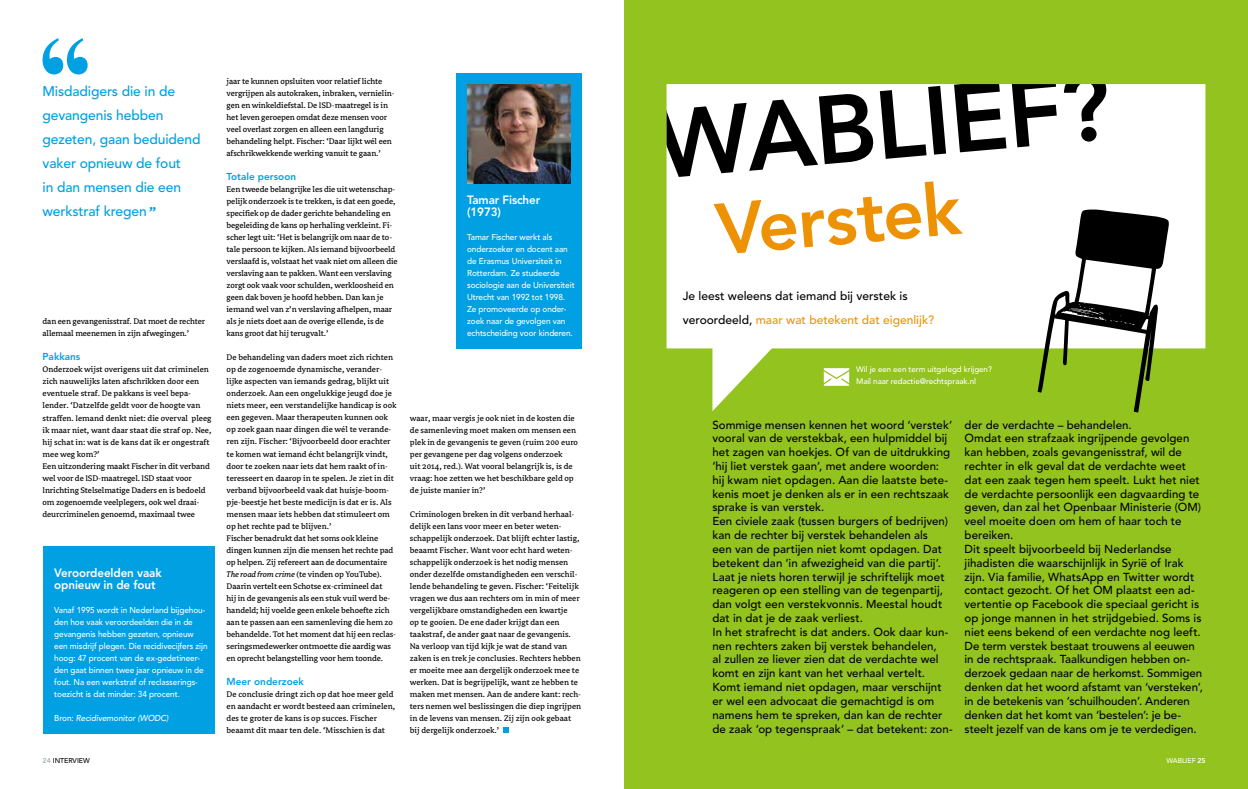
<style>
.page{position:relative;width:1248px;height:789px;background:#fff}
.page>*{position:absolute;margin:0;border:0;box-sizing:border-box;transform-origin:0 0}
.t1{font:800 95.8px "Avenir LT Std";color:#000}
.Tussenkop{font:800 72px "Avenir LT Std";color:#ed9205}
.t2{font:500 14px/24px "Avenir LT Std";letter-spacing:-.01em;color:#00a0e3}
.Kader_kop{font:800 12px/12px "Avenir LT Std";letter-spacing:-.01em;color:#fff}
.Intro{font:500 12px "Avenir LT Std";color:#ed9205}
.Intro-2{font:500 12px "Avenir LT Std";color:#000}
.Intro-3{font:500 11.5px/13.8px "Avenir LT Std";letter-spacing:.005em;color:#000}
.Tussenkop-2{font:800 10px "Avenir LT Std";color:#00a0e3}
.Body{font:9px/12px "Avance";color:#000}
.Kader_body{font:500 8.5px/12px "Avenir LT Std";letter-spacing:-.01em;color:#fff}
.Kader_body-2{font:italic 500 8.5px "Avenir LT Std";letter-spacing:-.01em;color:#fff}
.Tussenkop-3{font:500 8px "Avenir LT Std";letter-spacing:-.01em;color:#fff}
.t3{font:500 7px "Avenir LT Std";letter-spacing:-.01em;color:#000}
.t4{font:500 7px "Avenir LT Std";letter-spacing:-.01em;color:#fff}
.s1{font-family:"Avance";font-weight:700}
.s2{font-style:italic}
.s3{font-style:normal}
.s4{color:#000}
.s5{font-weight:800;color:#a5b5be}
.s6{font-weight:800}
</style>
<div class="page">
<div style="left:624px;top:0;width:623px;height:788px;background:#93c31e"></div>
<div style="left:666px;top:84px;width:539px;height:264px;background:#fff"></div>
<svg style="left:712px;top:309px;width:96px;height:102px"></svg>
<div style="left:455px;top:73px;width:126px;height:275px;background:#00a0e3"></div>
<svg style="left:503px;top:727px;width:5px;height:5px"></svg>
<div style="left:43px;top:545px;width:171px;height:188px;background:#00a0e3"></div>
<svg style="left:43px;top:38px;width:45px;height:36px"></svg>
<svg style="left:823px;top:368px;width:26px;height:17px"></svg>
<svg style="left:1037px;top:209px;width:132px;height:203px"></svg>
<img style="left:467px;top:84px;width:103px;height:99px">
<h3 class="t2" style="left:43px;top:80px;width:159px">Misdadigers die in de gevangenis hebben gezeten, gaan beduidend vaker opnieuw de fout<br>in dan mensen die een werkstraf kregen <span class="s1">”</span></h3>
<p class="Body" style="left:226px;top:75px;width:169px">jaar te kunnen opsluiten voor relatief lichte vergrijpen als autokraken, inbraken, vernielin&shy;gen en winkeldiefstal. De ISD-maatregel is in het leven geroepen omdat deze mensen voor veel overlast zorgen en alleen een langdurig behandeling helpt. Fischer: ‘Daar lijkt wél een afschrikwekkende werking vanuit te gaan.’</p>
<p class="Tussenkop-2" style="left:226px;top:171px;width:71px">Totale persoon</p>
<p class="Body" style="left:226px;top:183px;width:172px">Een tweede belangrijke les die uit wetenschap&shy;pelijk onderzoek is te trekken, is dat een goede, specifiek op de dader gerichte behandeling en begeleiding de kans op herhaling verkleint. Fi&shy;scher legt uit: ‘Het is belangrijk om naar de to&shy;tale persoon te kijken. Als iemand bijvoorbeeld verslaafd is, volstaat het vaak niet om alleen die verslaving aan te pakken. Want een verslaving zorgt ook vaak voor schulden, werkloosheid en geen dak boven je hoofd hebben. Dan kan je iemand wel van z’n verslaving afhelpen, maar als je niets doet aan de overige ellende, is de kans groot dat hij terugvalt.’</p>
<p class="Body" style="left:226px;top:351px;width:171px">De behandeling van daders moet zich richten op de zogenoemde dynamische, verander&shy;lijke aspecten van iemands gedrag, blijkt uit onderzoek. Aan een ongelukkige jeugd doe je niets meer, een verstandelijke handicap is ook een gegeven. Maar therapeuten kunnen ook op zoek gaan naar dingen die wél te verande&shy;ren zijn. Fischer: ‘Bijvoorbeeld door erachter te komen wat iemand écht belangrijk vindt, door te zoeken naar iets dat hem raakt of in&shy;teresseert en daarop in te spelen. Je ziet in dit verband bijvoorbeeld vaak dat huisje-boom&shy;pje-beestje het beste medicijn is dat er is. Als mensen maar iets hebben dat stimuleert om op het rechte pad te blijven.’</p>
<p class="Body" style="left:226px;top:531px;width:171px">Fischer benadrukt dat het soms ook kleine dingen kunnen zijn die mensen het rechte pad op helpen. Zij refereert aan de documentaire <span class="s2">The road from crime</span> (te vinden op YouTube).<br>Daarin vertelt een Schotse ex-crimineel dat<br>hij in de gevangenis als een stuk vuil werd be&shy;handeld; hij voelde geen enkele behoefte zich aan te passen aan een samenleving die hem zo behandelde. Tot het moment dat hij een reclas&shy;seringsmedewerker ontmoette die aardig was en oprecht belangstelling voor hem toonde.</p>
<p class="Tussenkop-2" style="left:226px;top:675px;width:79px">Meer onderzoek</p>
<p class="Body" style="left:226px;top:687px;width:170px">De conclusie dringt zich op dat hoe meer geld en aandacht er wordt besteed aan criminelen, des te groter de kans is op succes. Fischer beaamt dit maar ten dele. ‘Misschien is dat</p>
<p class="Body" style="left:43px;top:315px;width:164px">dan een gevangenisstraf. Dat moet de rechter allemaal meenemen in zijn afwegingen.’</p>
<p class="Tussenkop-2" style="left:43px;top:351px;width:39px">Pakkans</p>
<p class="Body" style="left:43px;top:363px;width:170px">Onderzoek wijst overigens uit dat criminelen zich nauwelijks laten afschrikken door een eventuele straf. De pakkans is veel bepa&shy;lender. ‘Datzelfde geldt voor de hoogte van straffen. Iemand denkt niet: die overval pleeg ik maar niet, want daar staat die straf op. Nee, hij schat in: wat is de kans dat ik er ongestraft mee weg kom?’</p>
<p class="Body" style="left:43px;top:459px;width:169px">Een uitzondering maakt Fischer in dit verband wel voor de ISD-maatregel. ISD staat voor Inrichting Stelselmatige Daders en is bedoeld om zogenoemde veelplegers, ook wel draai&shy;deurcriminelen genoemd, maximaal twee</p>
<p class="Kader_kop" style="left:54px;top:566px;width:109px">Veroordeelden vaak</p>
<p class="Kader_kop" style="left:54px;top:578px;width:103px">opnieuw in de fout</p>
<p class="Kader_body" style="left:54px;top:603px;width:155px">Vanaf 1995 wordt in Nederland bijgehou&shy;den hoe vaak veroordeelden die in de gevangenis hebben gezeten, opnieuw een misdrijf plegen. Die recidivecijfers zijn hoog: 47 procent van de ex-gedetineer&shy;den gaat binnen twee jaar opnieuw in de fout. Na een werkstraf of reclasserings&shy;toezicht is dat minder: 34 procent.</p>
<p class="Kader_body-2" style="left:54px;top:712px;width:116px"><span class="s3">Bron:</span> Recidivemonitor (WODC)</p>
<p class="Kader_kop" style="left:467px;top:194px;width:75px">Tamar Fischer (1973)</p>
<p class="Kader_body" style="left:467px;top:231px;width:109px">Tamar Fischer werkt als onderzoeker en docent aan de Erasmus Universiteit in<br>Rotterdam. Ze studeerde sociologie aan de Universiteit<br>Utrecht van 1992 tot 1998.<br>Ze promoveerde op onder&shy;zoek naar de gevolgen van echtscheiding voor kinderen.</p>
<p class="Body" style="left:410px;top:411px;width:170px">waar, maar vergis je ook niet in de kosten die de samenleving moet maken om mensen een plek in de gevangenis te geven (ruim 200 euro per gevangene per dag volgens onderzoek<br>uit 2014, red.). Wat vooral belangrijk is, is de vraag: hoe zetten we het beschikbare geld op de juiste manier in?’</p>
<p class="Body" style="left:410px;top:507px;width:173px">Criminologen breken in dit verband herhaal&shy;delijk een lans voor meer en beter weten&shy;schappelijk onderzoek. Dat blijft echter lastig, beaamt Fischer. Want voor echt hard weten&shy;schappelijk onderzoek is het nodig mensen onder dezelfde omstandigheden een verschil&shy;lende behandeling te geven. Fischer: ‘Feitelijk vragen we dus aan rechters om in min of meer vergelijkbare omstandigheden een kwartje<br>op te gooien. De ene dader krijgt dan een taakstraf, de ander gaat naar de gevangenis.<br>Na verloop van tijd kijk je wat de stand van zaken is en trek je conclusies. Rechters hebben er moeite mee aan dergelijk onderzoek mee te werken. Dat is begrijpelijk, want ze hebben te maken met mensen. Aan de andere kant: rech&shy;ters nemen wel beslissingen die diep ingrijpen in de levens van mensen. Zij zijn ook gebaat bij dergelijk onderzoek.’</p>
<h1 class="t1" style="left:651px;top:89px;width:457px;rotate:-5deg">WABLIEF?</h1>
<p class="Tussenkop" style="left:712px;top:187px;width:247px;rotate:-5deg">Verstek</p>
<p class="Intro-2" style="left:682px;top:289px;width:226px">Je leest weleens dat iemand bij verstek is</p>
<p class="Intro" style="left:682px;top:313px;width:253px"><span class="s4">veroordeeld,</span> maar wat betekent dat eigenlijk?</p>
<p class="Tussenkop-3" style="left:856px;top:365px;width:137px">Wil je een een term uitgelegd krijgen?</p>
<p class="Tussenkop-3" style="left:856px;top:377px;width:121px">Mail naar redactie@rechtspraak.nl</p>
<p class="Intro-3" style="left:712px;top:417px;width:241px">Sommige mensen kennen het woord ‘verstek’ vooral van de verstekbak, een hulpmiddel bij het zagen van hoekjes. Of van de uitdrukking ‘hij liet verstek gaan’, met andere woorden: hij kwam niet opdagen. Aan die laatste bete&shy;kenis moet je denken als er in een rechtszaak sprake is van verstek.</p>
<p class="Intro-3" style="left:712px;top:514px;width:237px">Een civiele zaak (tussen burgers of bedrijven) kan de rechter bij verstek behandelen als een van de partijen niet komt opdagen. Dat betekent dan ‘in afwezigheid van die partij’.<br>Laat je niets horen terwijl je schriftelijk moet reageren op een stelling van de tegenpartij, dan volgt een verstekvonnis. Meestal houdt dat in dat je de zaak verliest.</p>
<p class="Intro-3" style="left:712px;top:624px;width:242px">In het strafrecht is dat anders. Ook daar kun&shy;nen rechters zaken bij verstek behandelen,<br>al zullen ze liever zien dat de verdachte wel komt en zijn kant van het verhaal vertelt.<br>Komt iemand niet opdagen, maar verschijnt er wel een advocaat die gemachtigd is om namens hem te spreken, dan kan de rechter de zaak ‘op tegenspraak’ – dat betekent: zon-</p>
<p class="Intro-3" style="left:964px;top:417px;width:169px">der de verdachte – behandelen.</p>
<p class="Intro-3" style="left:964px;top:431px;width:238px">Omdat een strafzaak ingrijpende gevolgen kan hebben, zoals gevangenisstraf, wil de rechter in elk geval dat de verdachte weet dat een zaak tegen hem speelt. Lukt het niet de verdachte persoonlijk een dagvaarding te geven, dan zal het Openbaar Ministerie (OM) veel moeite doen om hem of haar toch te bereiken.</p>
<p class="Intro-3" style="left:964px;top:542px;width:238px">Dit speelt bijvoorbeeld bij Nederlandse jihadisten die waarschijnlijk in Syrië of Irak zijn. Via familie, WhatsApp en Twitter wordt contact gezocht. Of het OM plaatst een ad&shy;vertentie op Facebook die speciaal gericht is op jonge mannen in het strijdgebied. Soms is niet eens bekend of een verdachte nog leeft.</p>
<p class="Intro-3" style="left:964px;top:638px;width:240px">De term verstek bestaat trouwens al eeuwen in de rechtspraak. Taalkundigen hebben on&shy;derzoek gedaan naar de herkomst. Sommigen denken dat het woord afstamt van ‘versteken’, in de betekenis van ‘schuilhouden’. Anderen denken dat het komt van ‘bestelen’: je be&shy;steelt jezelf van de kans om je te verdedigen.</p>
<p class="t3" style="left:43px;top:755px;width:49px"><span class="s5">24</span> INTERVIEW</p>
<p class="t4" style="left:1166px;top:755px;width:41px">WABLIEF <span class="s6">25</span></p>
</div>
